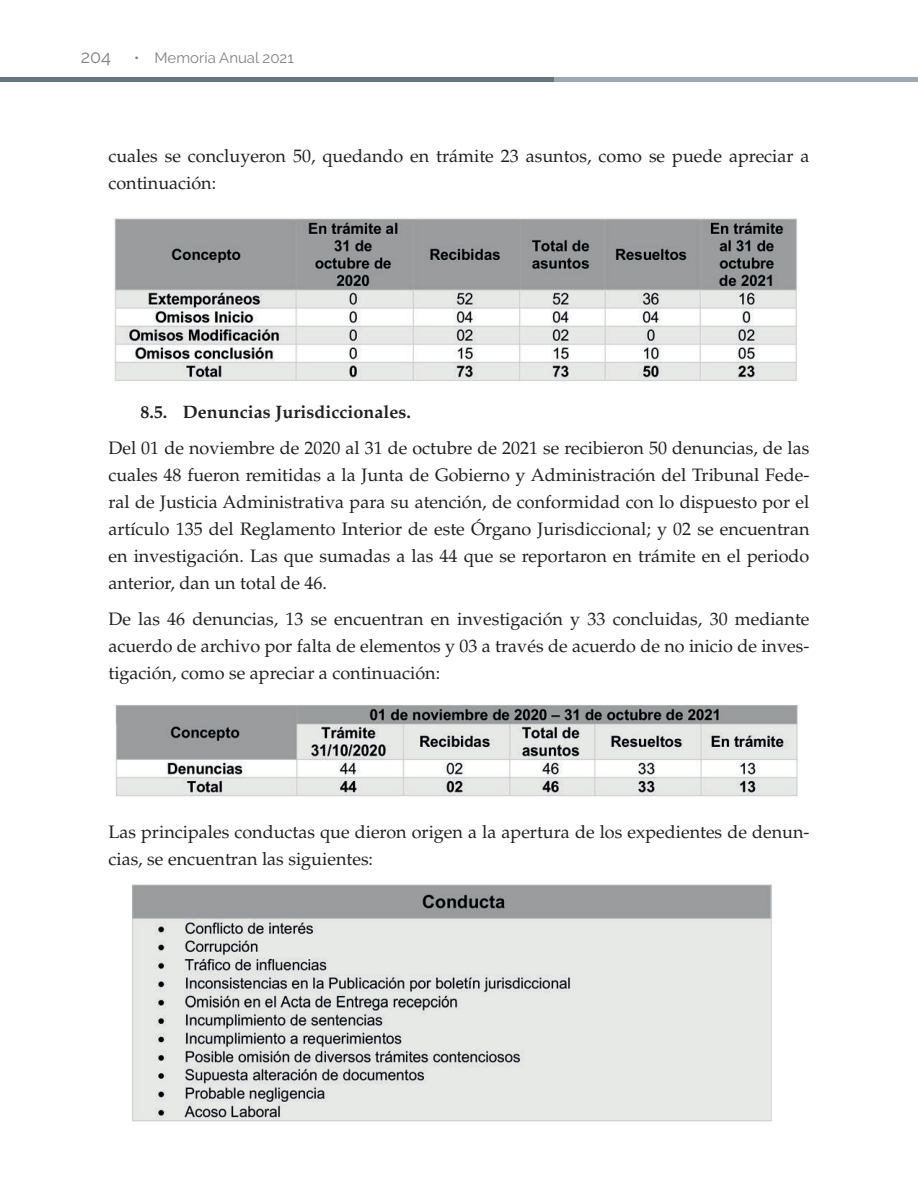
<style>
.page{position:relative;width:918px;height:1188px;background:#fff}
.page>*{position:absolute;margin:0;border:0;box-sizing:border-box;transform-origin:0 0}
.t1{font:18px/27px "Palatino LT Std";color:#231f20}
.t2{font:700 18px "Palatino LT Std";color:#231f20}
.t3{font:18px "Raleway";color:#808285}
.t4{font:15px "Raleway";color:#808285}
</style>
<div class="page">
<hr style="left:554px;top:78px;width:364px;height:4px;background:#9ca9b1">
<hr style="left:0;top:78px;width:554px;height:4px;background:#66767f">
<img style="left:114px;top:217px;width:684px;height:164px">
<img style="left:115px;top:704px;width:683px;height:93px">
<img style="left:132px;top:884px;width:640px;height:238px">
<p class="t3" style="left:81px;top:46px;width:32px">204</p>
<p class="t4" style="left:134px;top:49px;width:161px">• Memoria Anual 2021</p>
<p class="t1" style="left:108px;top:143px;width:703px">cuales se concluyeron 50, quedando en trámite 23 asuntos, como se puede apreciar a continuación:</p>
<p class="t2" style="left:140px;top:402px;width:272px">8.5. Denuncias Jurisdiccionales.</p>
<p class="t1" style="left:108px;top:435px;width:703px;text-align:justify">Del 01 de noviembre de 2020 al 31 de octubre de 2021 se recibieron 50 denuncias, de las cuales 48 fueron remitidas a la Junta de Gobierno y Administración del Tribunal Fede&shy;ral de Justicia Administrativa para su atención, de conformidad con lo dispuesto por el artículo 135 del Reglamento Interior de este Órgano Jurisdiccional; y 02 se encuentran en investigación. Las que sumadas a las 44 que se reportaron en trámite en el periodo anterior, dan un total de 46.</p>
<p class="t1" style="left:108px;top:606px;width:703px;text-align:justify">De las 46 denuncias, 13 se encuentran en investigación y 33 concluidas, 30 mediante acuerdo de archivo por falta de elementos y 03 a través de acuerdo de no inicio de inves&shy;tigación, como se apreciar a continuación:</p>
<p class="t1" style="left:108px;top:819px;width:703px">Las principales conductas que dieron origen a la apertura de los expedientes de denun&shy;cias, se encuentran las siguientes:</p>
</div>
